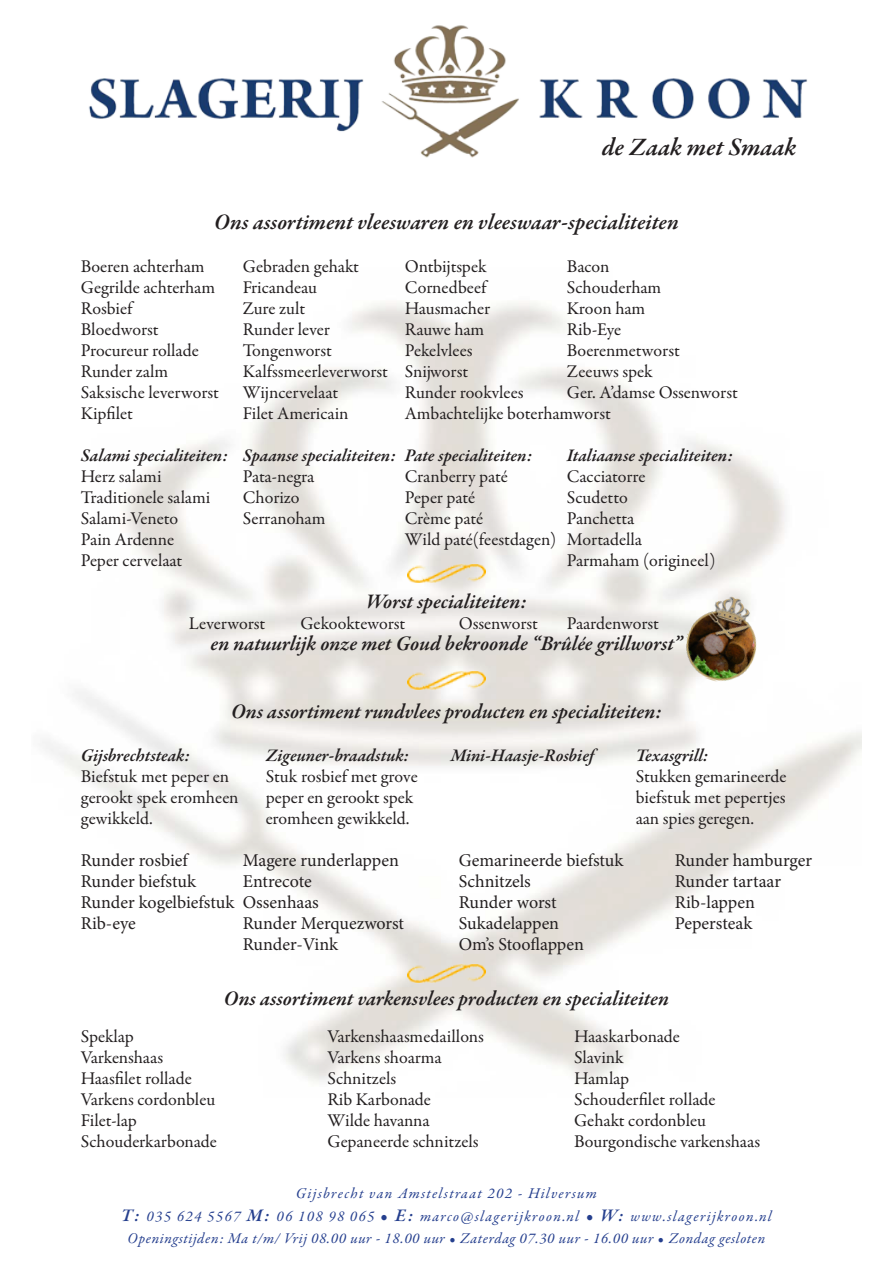
<style>
.page{position:relative;width:893px;height:1263px;background:#fff}
.page>*{position:absolute;margin:0;border:0;box-sizing:border-box;transform-origin:0 0}
.t1{font:italic 600 25.5px "Garamond Premr Pro";color:#231f20}
.t2{font:italic 600 22.5px "Garamond Premr Pro";color:#231f20}
.t3{font:italic 600 21px "Garamond Premr Pro";color:#231f20}
.Alineastijl_1{font:18px/21px "Garamond Premr Pro";letter-spacing:-.005em;color:#231f20}
.Alineastijl_2{font:18px/21px "Garamond Premr Pro";color:#231f20}
.t4{font:18px "Minion Pro";color:#231f20}
.Alineastijl_1-2{font:italic 600 18px "Garamond Premr Pro";color:#231f20}
.t5{font:italic 15px "Garamond Premr Pro";letter-spacing:.08em;color:#253f8e}
.t6{font:italic 15px "Garamond Premr Pro";letter-spacing:.04em;color:#253f8e}
.s1{font-weight:600;font-size:18px}
</style>
<div class="page">
<img style="left:677px;top:586px;width:80px;height:105px">
<img style="left:89px;top:25px;width:718px;height:133px">
<img style="left:407px;top:560px;width:79px;height:26px">
<img style="left:407px;top:960px;width:79px;height:26px">
<img style="left:407px;top:667px;width:79px;height:26px">
<p class="t1" style="left:602px;top:131px;width:196px">de Zaak met Smaak</p>
<p class="t2" style="left:214px;top:208px;width:466px">Ons assortiment vleeswaren en vleeswaar-specialiteiten</p>
<p class="Alineastijl_1" style="left:81px;top:256px;width:125px">Boeren achterham</p>
<p class="Alineastijl_1" style="left:243px;top:256px;width:118px">Gebraden gehakt</p>
<p class="Alineastijl_1" style="left:405px;top:256px;width:83px">Ontbijtspek</p>
<p class="Alineastijl_1" style="left:567px;top:256px;width:44px">Bacon</p>
<p class="Alineastijl_1" style="left:81px;top:277px;width:136px">Gegrilde achterham</p>
<p class="Alineastijl_1" style="left:243px;top:277px;width:76px">Fricandeau</p>
<p class="Alineastijl_1" style="left:405px;top:277px;width:83px">Cornedbeef</p>
<p class="Alineastijl_1" style="left:567px;top:277px;width:96px">Schouderham</p>
<p class="Alineastijl_1" style="left:81px;top:298px;width:53px">Rosbief</p>
<p class="Alineastijl_1" style="left:243px;top:298px;width:64px">Zure zult</p>
<p class="Alineastijl_1" style="left:405px;top:298px;width:87px">Hausmacher</p>
<p class="Alineastijl_1" style="left:567px;top:298px;width:80px">Kroon ham</p>
<p class="Alineastijl_1" style="left:81px;top:319px;width:79px">Bloedworst</p>
<p class="Alineastijl_1" style="left:243px;top:319px;width:89px">Runder lever</p>
<p class="Alineastijl_1" style="left:405px;top:319px;width:81px">Rauwe ham</p>
<p class="Alineastijl_1" style="left:567px;top:319px;width:56px">Rib-Eye</p>
<p class="Alineastijl_1" style="left:81px;top:340px;width:119px">Procureur rollade</p>
<p class="Alineastijl_1" style="left:243px;top:340px;width:91px">Tongenworst</p>
<p class="Alineastijl_1" style="left:405px;top:340px;width:69px">Pekelvlees</p>
<p class="Alineastijl_1" style="left:567px;top:340px;width:115px">Boerenmetworst</p>
<p class="Alineastijl_1" style="left:81px;top:361px;width:89px">Runder zalm</p>
<p class="Alineastijl_1" style="left:243px;top:361px;width:227px">Kalfssmeerleverworst Snijworst</p>
<p class="Alineastijl_1" style="left:567px;top:361px;width:88px">Zeeuws spek</p>
<p class="Alineastijl_1" style="left:81px;top:382px;width:140px">Saksische leverworst</p>
<p class="Alineastijl_1" style="left:243px;top:382px;width:97px">Wijncervelaat</p>
<p class="Alineastijl_1" style="left:405px;top:382px;width:120px">Runder rookvlees</p>
<p class="Alineastijl_1" style="left:567px;top:382px;width:172px">Ger. A’damse Ossenworst</p>
<p class="Alineastijl_1" style="left:81px;top:403px;width:54px">Kipfilet</p>
<p class="Alineastijl_1" style="left:243px;top:403px;width:107px">Filet Americain</p>
<p class="Alineastijl_1" style="left:405px;top:403px;width:207px">Ambachtelijke boterhamworst</p>
<p class="Alineastijl_1-2" style="left:81px;top:444px;width:453px">Salami specialiteiten: Spaanse specialiteiten: Pate specialiteiten:</p>
<p class="Alineastijl_1-2" style="left:567px;top:444px;width:167px">Italiaanse specialiteiten:</p>
<p class="Alineastijl_1" style="left:81px;top:466px;width:82px">Herz salami</p>
<p class="Alineastijl_1" style="left:243px;top:466px;width:73px">Pata-negra</p>
<p class="Alineastijl_1" style="left:405px;top:466px;width:105px">Cranberry paté</p>
<p class="Alineastijl_1" style="left:567px;top:466px;width:80px">Cacciatorre</p>
<p class="Alineastijl_1" style="left:81px;top:487px;width:131px">Traditionele salami</p>
<p class="Alineastijl_1" style="left:243px;top:487px;width:58px">Chorizo</p>
<p class="Alineastijl_1" style="left:405px;top:487px;width:72px">Peper paté</p>
<p class="Alineastijl_1" style="left:567px;top:487px;width:62px">Scudetto</p>
<p class="Alineastijl_1" style="left:81px;top:508px;width:99px">Salami-Veneto</p>
<p class="Alineastijl_1" style="left:243px;top:508px;width:84px">Serranoham</p>
<p class="Alineastijl_1" style="left:405px;top:508px;width:80px">Crème paté</p>
<p class="Alineastijl_1" style="left:567px;top:508px;width:69px">Panchetta</p>
<p class="Alineastijl_1" style="left:81px;top:529px;width:95px">Pain Ardenne</p>
<p class="Alineastijl_1" style="left:405px;top:529px;width:239px">Wild paté(feestdagen) Mortadella</p>
<p class="Alineastijl_1" style="left:81px;top:550px;width:103px">Peper cervelaat</p>
<p class="Alineastijl_1" style="left:567px;top:550px;width:150px">Parmaham (origineel)</p>
<p class="t3" style="left:366px;top:588px;width:162px">Worst specialiteiten:</p>
<p class="Alineastijl_1" style="left:189px;top:613px;width:78px">Leverworst</p>
<p class="Alineastijl_1" style="left:300px;top:613px;width:107px">Gekookteworst</p>
<p class="Alineastijl_1" style="left:459px;top:613px;width:81px">Ossenworst</p>
<p class="Alineastijl_1" style="left:567px;top:613px;width:94px">Paardenworst</p>
<p class="t3" style="left:211px;top:630px;width:473px">en natuurlijk onze met Goud bekroonde “Brûlée grillworst”</p>
<p class="t3" style="left:231px;top:698px;width:432px">Ons assortiment rundvlees producten en specialiteiten:</p>
<p class="Alineastijl_1-2" style="left:81px;top:744px;width:111px">Gijsbrechtsteak:</p>
<p class="Alineastijl_1" style="left:81px;top:766px;width:159px">Biefstuk met peper en gerookt spek eromheen gewikkeld.</p>
<p class="Alineastijl_1-2" style="left:266px;top:744px;width:145px">Zigeuner-braadstuk:</p>
<p class="Alineastijl_1" style="left:266px;top:766px;width:153px">Stuk rosbief met grove peper en gerookt spek eromheen gewikkeld.</p>
<p class="Alineastijl_1-2" style="left:451px;top:744px;width:145px">Mini-Haasje-Rosbief</p>
<p class="Alineastijl_1-2" style="left:636px;top:744px;width:74px">Texasgrill:</p>
<p class="Alineastijl_1" style="left:636px;top:766px;width:152px;text-align:justify">Stukken gemarineerde biefstuk met pepertjes aan spies geregen.</p>
<p class="t4" style="left:81px;top:848px;width:109px">Runder rosbief</p>
<p class="t4" style="left:243px;top:848px;width:158px">Magere runderlappen</p>
<p class="t4" style="left:459px;top:848px;width:166px">Gemarineerde biefstuk</p>
<p class="t4" style="left:675px;top:848px;width:139px">Runder hamburger</p>
<p class="t4" style="left:81px;top:869px;width:117px">Runder biefstuk</p>
<p class="t4" style="left:243px;top:869px;width:71px">Entrecote</p>
<p class="t4" style="left:459px;top:869px;width:74px">Schnitzels</p>
<p class="t4" style="left:675px;top:869px;width:108px">Runder tartaar</p>
<p class="t4" style="left:81px;top:890px;width:240px">Runder kogelbiefstuk Ossenhaas</p>
<p class="t4" style="left:459px;top:890px;width:99px">Runder worst</p>
<p class="t4" style="left:675px;top:890px;width:82px">Rib-lappen</p>
<p class="t4" style="left:81px;top:911px;width:57px">Rib-eye</p>
<p class="t4" style="left:243px;top:911px;width:163px">Runder Merquezworst</p>
<p class="t4" style="left:459px;top:911px;width:102px">Sukadelappen</p>
<p class="t4" style="left:675px;top:911px;width:79px">Pepersteak</p>
<p class="t4" style="left:243px;top:932px;width:97px">Runder-Vink</p>
<p class="t4" style="left:459px;top:932px;width:127px">Om’s Stooflappen</p>
<p class="t3" style="left:224px;top:985px;width:447px">Ons assortiment varkensvlees producten en specialiteiten</p>
<p class="Alineastijl_2" style="left:81px;top:1026px;width:54px">Speklap</p>
<p class="Alineastijl_2" style="left:81px;top:1047px;width:84px">Varkenshaas</p>
<p class="Alineastijl_2" style="left:81px;top:1068px;width:113px">Haasfilet rollade</p>
<p class="Alineastijl_2" style="left:81px;top:1089px;width:136px">Varkens cordonbleu</p>
<p class="Alineastijl_2" style="left:81px;top:1110px;width:58px">Filet-lap</p>
<p class="Alineastijl_2" style="left:81px;top:1131px;width:138px">Schouderkarbonade</p>
<p class="Alineastijl_2" style="left:327px;top:1026px;width:158px">Varkenshaasmedaillons</p>
<p class="Alineastijl_2" style="left:327px;top:1047px;width:116px">Varkens shoarma</p>
<p class="Alineastijl_2" style="left:327px;top:1068px;width:153px">Schnitzels<br>Rib Karbonade<br>Wilde havanna<br>Gepaneerde schnitzels</p>
<p class="Alineastijl_2" style="left:574px;top:1026px;width:107px">Haaskarbonade</p>
<p class="Alineastijl_2" style="left:574px;top:1047px;width:57px">Slavink<br>Hamlap</p>
<p class="Alineastijl_2" style="left:574px;top:1089px;width:143px">Schouderfilet rollade<br>Gehakt cordonbleu</p>
<p class="Alineastijl_2" style="left:574px;top:1131px;width:188px">Bourgondische varkenshaas</p>
<p class="t5" style="left:296px;top:1184px;width:303px">Gijsbrecht van Amstelstraat 202 - Hilversum</p>
<p class="t5" style="left:121px;top:1207px;width:652px"><span class="s1">T:</span> 035 624 5567 <span class="s1">M:</span> 06 108 98 065 <span class="s1">• E:</span> marco@slagerijkroon.nl <span class="s1">• W:</span> www.slagerijkroon.nl</p>
<p class="t6" style="left:128px;top:1229px;width:639px">Openingstijden: Ma t/m/ Vrij 08.00 uur - 18.00 uur • Zaterdag 07.30 uur - 16.00 uur • Zondag gesloten</p>
</div>
